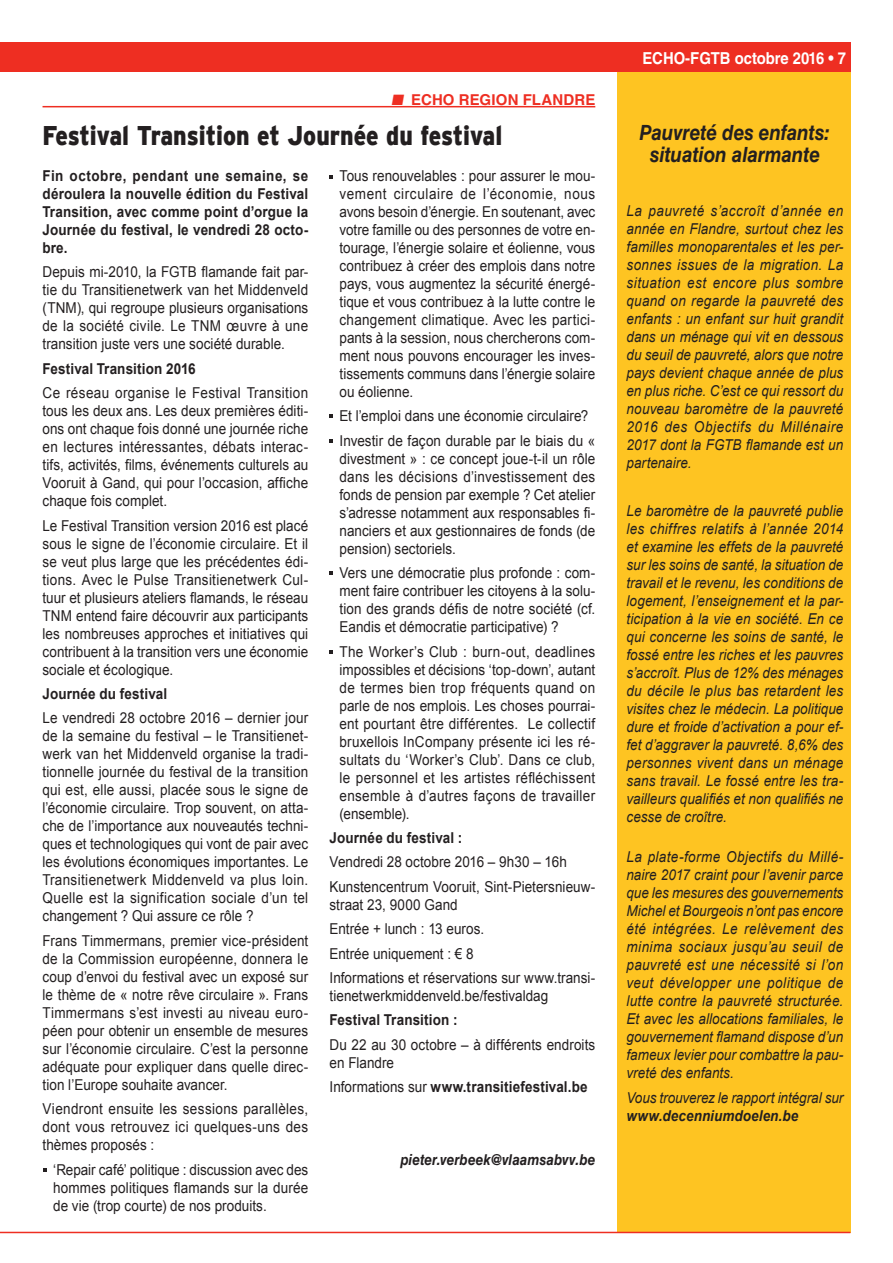
<style>
.page{position:relative;width:893px;height:1263px;background:#fff}
.page>*{position:absolute;margin:0;border:0;box-sizing:border-box;transform-origin:0 0}
.TITEL_18_20{font:900 27px "Interstate";color:#231f20;scale:.85 1}
.KADERTEKST_10_12{font:italic 700 21px/22.5px "Helvetica LT Std";letter-spacing:-.005em;color:#231f20;text-align:center;scale:.9 1}
.t1{font:700 16.5px "Helvetica LT Std";color:#fff;scale:.9 1}
.BODY_ECHO_10_12{font:15px/18px "Arial";letter-spacing:.005em;color:#231f20;text-align:justify;scale:.9 1}
.KADERTEKST_10_12-2{font:italic 15px/18px "Arial";color:#231f20;text-align:justify;scale:.9 1}
.BODY_ECHO_10_12-2{font:700 15px/18px "Arial";letter-spacing:.01em;color:#231f20;text-align:justify;scale:.9 1}
.BODY_ECHO_10_12-3{font:italic 700 15px "Helvetica LT Std";letter-spacing:.005em;color:#231f20;scale:.9 1}
.t2{font:700 15px "Helvetica LT Std";letter-spacing:.01em;color:#ee2e22}
.s1{font-weight:400}
.s2{font-weight:700}
</style>
<div class="page">
<div style="left:0;top:43px;width:850px;height:29px;background:#ee2e22"></div>
<div style="left:617px;top:72px;width:233px;height:1161px;background:#fec422"></div>
<hr style="left:0;top:1232px;width:850px;height:1px;background:#ee2e22">
<hr style="left:43px;top:106px;width:552px;height:1px;background:#ee2e22">
<svg style="left:43px;top:1168px;width:4px;height:4px"></svg>
<svg style="left:329px;top:175px;width:4px;height:3px"></svg>
<svg style="left:329px;top:414px;width:4px;height:4px"></svg>
<svg style="left:329px;top:439px;width:4px;height:4px"></svg>
<svg style="left:329px;top:571px;width:4px;height:4px"></svg>
<svg style="left:329px;top:650px;width:4px;height:4px"></svg>
<p class="t2" style="left:391px;top:90px;width:206px">■ ECHO REGION FLANDRE</p>
<p class="TITEL_18_20" style="left:43px;top:120px;width:542px">Festival Transition et Journée du festival</p>
<p class="BODY_ECHO_10_12-2" style="left:43px;top:167px;width:297px">Fin octobre, pendant une semaine, se déroulera la nouvelle édition du Festival Transition, avec comme point d’orgue la Journée du festival, le vendredi 28 octo&shy;bre.</p>
<p class="BODY_ECHO_10_12" style="left:43px;top:263px;width:297px">Depuis mi-2010, la FGTB flamande fait par&shy;tie du Transitienetwerk van het Middenveld (TNM), qui regroupe plusieurs organisations de la société civile. Le TNM œuvre à une transition juste vers une société durable.</p>
<p class="BODY_ECHO_10_12-2" style="left:43px;top:360px;width:172px">Festival Transition 2016</p>
<p class="BODY_ECHO_10_12" style="left:43px;top:384px;width:297px">Ce réseau organise le Festival Transition tous les deux ans. Les deux premières éditi&shy;ons ont chaque fois donné une journée riche en lectures intéressantes, débats interac&shy;tifs, activités, films, événements culturels au Vooruit à Gand, qui pour l’occasion, affiche chaque fois complet.</p>
<p class="BODY_ECHO_10_12" style="left:43px;top:516px;width:297px">Le Festival Transition version 2016 est placé sous le signe de l’économie circulaire. Et il se veut plus large que les précédentes édi&shy;tions. Avec le Pulse Transitienetwerk Cul&shy;tuur et plusieurs ateliers flamands, le réseau TNM entend faire découvrir aux participants les nombreuses approches et initiatives qui contribuent à la transition vers une économie sociale et écologique.</p>
<p class="BODY_ECHO_10_12-2" style="left:43px;top:685px;width:140px">Journée du festival</p>
<p class="BODY_ECHO_10_12" style="left:43px;top:709px;width:297px">Le vendredi 28 octobre 2016 – dernier jour de la semaine du festival – le Transitienet&shy;werk van het Middenveld organise la tradi&shy;tionnelle journée du festival de la transition qui est, elle aussi, placée sous le signe de l’économie circulaire. Trop souvent, on atta&shy;che de l’importance aux nouveautés techni&shy;ques et technologiques qui vont de pair avec les évolutions économiques importantes. Le Transitienetwerk Middenveld va plus loin.<br>Quelle est la signification sociale d’un tel changement ? Qui assure ce rôle ?</p>
<p class="BODY_ECHO_10_12" style="left:43px;top:932px;width:297px">Frans Timmermans, premier vice-président de la Commission européenne, donnera le coup d’envoi du festival avec un exposé sur le thème de « notre rêve circulaire ». Frans Timmermans s’est investi au niveau euro&shy;péen pour obtenir un ensemble de mesures sur l’économie circulaire. C’est la personne adéquate pour expliquer dans quelle direc&shy;tion l’Europe souhaite avancer.</p>
<p class="BODY_ECHO_10_12" style="left:43px;top:1100px;width:297px">Viendront ensuite les sessions parallèles, dont vous retrouvez ici quelques-uns des thèmes proposés :</p>
<p class="BODY_ECHO_10_12" style="left:53px;top:1160px;width:285px">‘Repair café’ politique : discussion avec des hommes politiques flamands sur la durée de vie (trop courte) de nos produits.</p>
<p class="BODY_ECHO_10_12" style="left:339px;top:167px;width:286px">Tous renouvelables : pour assurer le mou&shy;vement circulaire de l’économie, nous avons besoin d’énergie. En soutenant, avec votre famille ou des personnes de votre en&shy;tourage, l’énergie solaire et éolienne, vous contribuez à créer des emplois dans notre pays, vous augmentez la sécurité énergé&shy;tique et vous contribuez à la lutte contre le changement climatique. Avec les partici&shy;pants à la session, nous chercherons com&shy;ment nous pouvons encourager les inves&shy;tissements communs dans l’énergie solaire ou éolienne.</p>
<p class="BODY_ECHO_10_12" style="left:339px;top:407px;width:278px">Et l’emploi dans une économie circulaire?</p>
<p class="BODY_ECHO_10_12" style="left:339px;top:432px;width:286px">Investir de façon durable par le biais du « divestment » : ce concept joue-t-il un rôle dans les décisions d’investissement des fonds de pension par exemple ? Cet atelier s’adresse notamment aux responsables fi&shy;nanciers et aux gestionnaires de fonds (de pension) sectoriels.</p>
<p class="BODY_ECHO_10_12" style="left:339px;top:564px;width:286px">Vers une démocratie plus profonde : com&shy;ment faire contribuer les citoyens à la solu&shy;tion des grands défis de notre société (cf.<br>Eandis et démocratie participative) ?</p>
<p class="BODY_ECHO_10_12" style="left:339px;top:642px;width:286px">The Worker’s Club : burn-out, deadlines impossibles et décisions ‘top-down’, autant de termes bien trop fréquents quand on parle de nos emplois. Les choses pourrai&shy;ent pourtant être différentes. Le collectif bruxellois InCompany présente ici les ré&shy;sultats du ‘Worker’s Club’. Dans ce club, le personnel et les artistes réfléchissent ensemble à d’autres façons de travailler (ensemble).</p>
<p class="BODY_ECHO_10_12-2" style="left:330px;top:829px;width:149px">Journée du festival :</p>
<p class="BODY_ECHO_10_12" style="left:330px;top:853px;width:265px">Vendredi 28 octobre 2016 – 9h30 – 16h</p>
<p class="BODY_ECHO_10_12" style="left:330px;top:878px;width:297px">Kunstencentrum Vooruit, Sint-Pietersnieuw&shy;straat 23, 9000 Gand</p>
<p class="BODY_ECHO_10_12" style="left:330px;top:920px;width:173px">Entrée + lunch : 13 euros.</p>
<p class="BODY_ECHO_10_12" style="left:330px;top:944px;width:162px">Entrée uniquement : € 8</p>
<p class="BODY_ECHO_10_12" style="left:330px;top:969px;width:297px">Informations et réservations sur www.transi&shy;tienetwerkmiddenveld.be/festivaldag</p>
<p class="BODY_ECHO_10_12-2" style="left:330px;top:1011px;width:144px">Festival Transition :</p>
<p class="BODY_ECHO_10_12" style="left:330px;top:1035px;width:297px">Du 22 au 30 octobre – à différents endroits en Flandre</p>
<p class="BODY_ECHO_10_12-2" style="left:330px;top:1078px;width:288px"><span class="s1">Informations sur</span> www.transitiefestival.be</p>
<p class="BODY_ECHO_10_12-3" style="left:400px;top:1151px;width:218px">pieter.verbeek@vlaamsabvv.be</p>
<p class="t1" style="left:642px;top:48px;width:228px">ECHO-FGTB octobre 2016 • 7</p>
<p class="KADERTEKST_10_12" style="left:639px;top:121px;width:214px">Pauvreté des enfants: situation alarmante</p>
<p class="KADERTEKST_10_12-2" style="left:626px;top:202px;width:242px">La pauvreté s’accroît d’année en année en Flandre, surtout chez les familles monoparentales et les per&shy;sonnes issues de la migration. La situation est encore plus sombre quand on regarde la pauvreté des enfants : un enfant sur huit grandit dans un ménage qui vit en dessous du seuil de pauvreté, alors que notre pays devient chaque année de plus en plus riche. C’est ce qui ressort du nouveau baromètre de la pauvreté 2016 des Objectifs du Millénaire 2017 dont la FGTB flamande est un partenaire.</p>
<p class="KADERTEKST_10_12-2" style="left:626px;top:502px;width:242px">Le baromètre de la pauvreté publie les chiffres relatifs à l’année 2014 et examine les effets de la pauvreté sur les soins de santé, la situation de travail et le revenu, les conditions de logement, l’enseignement et la par&shy;ticipation à la vie en société. En ce qui concerne les soins de santé, le fossé entre les riches et les pauvres s’accroît. Plus de 12% des ménages du décile le plus bas retardent les visites chez le médecin. La politique dure et froide d’activation a pour ef&shy;fet d’aggraver la pauvreté. 8,6% des personnes vivent dans un ménage sans travail. Le fossé entre les tra&shy;vailleurs qualifiés et non qualifiés ne cesse de croître.</p>
<p class="KADERTEKST_10_12-2" style="left:626px;top:848px;width:242px">La plate-forme Objectifs du Millé&shy;naire 2017 craint pour l’avenir parce que les mesures des gouvernements Michel et Bourgeois n’ont pas encore été intégrées. Le relèvement des minima sociaux jusqu’au seuil de pauvreté est une nécessité si l’on veut développer une politique de lutte contre la pauvreté structurée.<br>Et avec les allocations familiales, le gouvernement flamand dispose d’un fameux levier pour combattre la pau&shy;vreté des enfants.</p>
<p class="KADERTEKST_10_12-2" style="left:626px;top:1088px;width:242px">Vous trouverez le rapport intégral sur <span class="s2">www.decenniumdoelen.be</span></p>
</div>
